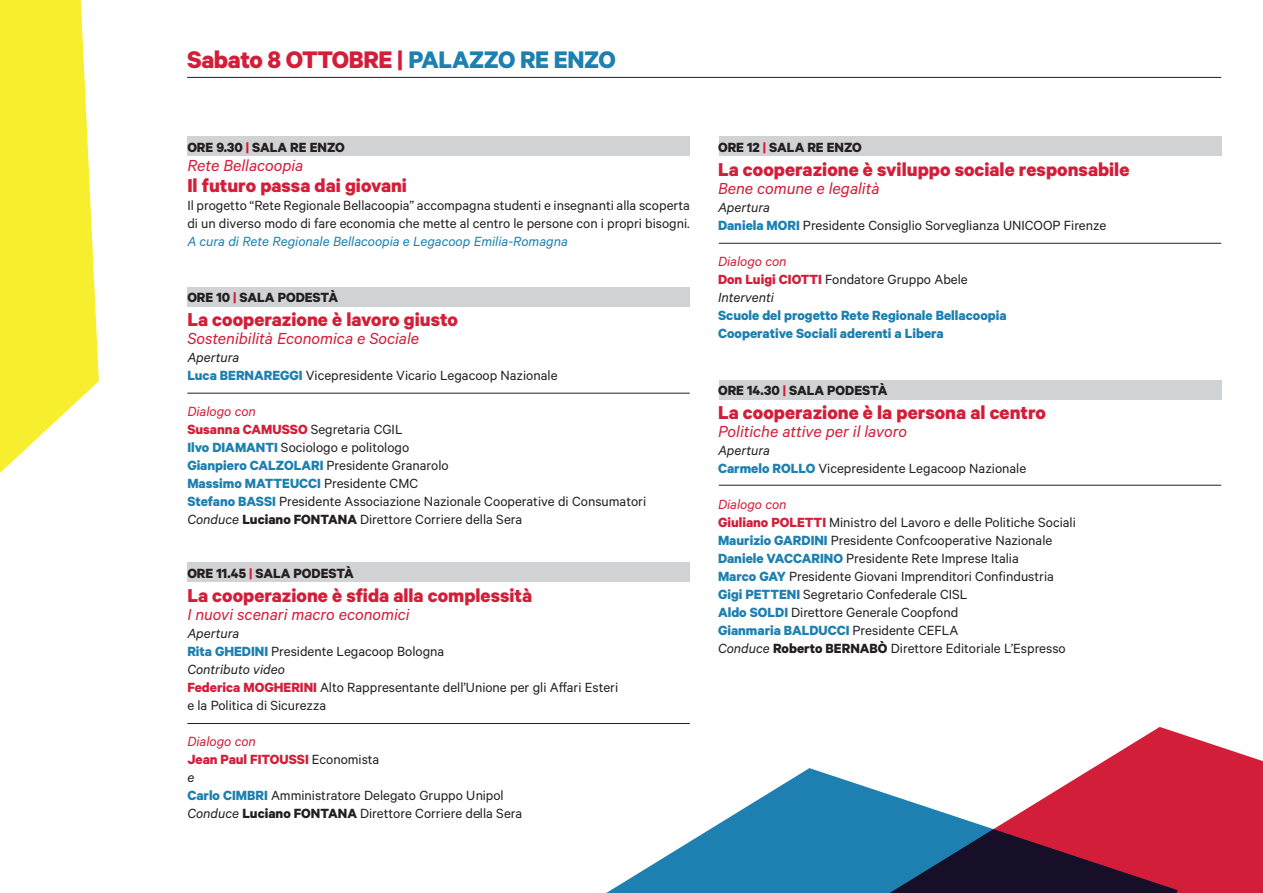
<style>
.page{position:relative;width:1263px;height:893px;background:#fff}
.page>*{position:absolute;margin:0;border:0;box-sizing:border-box;transform-origin:0 0}
.t1{font:700 27px "Calibre";letter-spacing:-.015em;color:#d31e39}
.t2{font:700 21px "Calibre";color:#d31e39}
.t3{font:italic 18px "Calibre";color:#d31e39}
.t4{font:15px/18px "Calibre";color:#231f20}
.t5{font:700 15px "Calibre";color:#231f20}
.t6{font:700 15px/18px "Calibre";color:#1d80b0}
.t7{font:italic 15px "Calibre";color:#1d80b0}
.s1{color:#1d80b0}
.s2{color:#d31e39}
.s3{font-style:italic}
.s4{font-weight:700;color:#1d80b0}
.s5{font-style:italic;color:#d31e39}
.s6{font-weight:700;color:#d31e39}
.s7{font-weight:700}
</style>
<div class="page">
<div style="left:187px;top:562px;width:503px;height:20px;background:#d1d2d4"></div>
<div style="left:719px;top:380px;width:502px;height:19px;background:#d1d2d4"></div>
<div style="left:719px;top:137px;width:502px;height:19px;background:#d1d2d4"></div>
<div style="left:187px;top:287px;width:503px;height:19px;background:#d1d2d4"></div>
<div style="left:187px;top:137px;width:503px;height:19px;background:#d1d2d4"></div>
<hr style="left:187px;top:393px;width:503px;height:1px;background:#231f20">
<hr style="left:719px;top:485px;width:502px;height:1px;background:#231f20">
<hr style="left:719px;top:243px;width:502px;height:1px;background:#231f20">
<hr style="left:187px;top:77px;width:1034px;height:1px;background:#231f20">
<svg style="left:606px;top:768px;width:221px;height:125px;fill:#1d80b0"></svg>
<svg style="left:827px;top:727px;width:436px;height:166px"></svg>
<svg style="left:0;top:0;width:99px;height:473px;background:#f8f047"></svg>
<hr style="left:187px;top:723px;width:503px;height:1px;background:#231f20">
<h1 class="t1" style="left:187px;top:43px;width:430px">Sabato 8 OTTOBRE | <span class="s1">PALAZZO RE ENZO</span></h1>
<p class="t5" style="left:187px;top:138px;width:159px">ORE 9.30 <span class="s2">|</span> SALA RE ENZO</p>
<p class="t3" style="left:187px;top:155px;width:118px">Rete Bellacoopia</p>
<h2 class="t2" style="left:187px;top:173px;width:221px">Il futuro passa dai giovani</h2>
<p class="t4" style="left:187px;top:196px;width:504px">Il progetto “Rete Regionale Bellacoopia” accompagna studenti e insegnanti alla scoperta di un diverso modo di fare economia che mette al centro le persone con i propri bisogni.</p>
<p class="t7" style="left:187px;top:233px;width:382px">A cura di Rete Regionale Bellacoopia e Legacoop Emilia-Romagna</p>
<p class="t5" style="left:187px;top:288px;width:152px">ORE 10 <span class="s2">|</span> SALA PODESTÀ</p>
<h2 class="t2" style="left:187px;top:306px;width:272px">La cooperazione è lavoro giusto</h2>
<p class="t3" style="left:187px;top:327px;width:233px">Sostenibilità Economica e Sociale</p>
<p class="t4" style="left:187px;top:347px;width:372px"><span class="s3">Apertura<br></span><span class="s4">Luca BERNAREGGI</span> Vicepresidente Vicario Legacoop Nazionale</p>
<p class="t4" style="left:187px;top:401px;width:460px"><span class="s5">Dialogo con<br></span><span class="s6">Susanna CAMUSSO</span> Segretaria CGIL<br><span class="s4">Ilvo DIAMANTI</span> Sociologo e politologo<br><span class="s4">Gianpiero CALZOLARI</span> Presidente Granarolo<br><span class="s4">Massimo MATTEUCCI</span> Presidente CMC<br><span class="s4">Stefano BASSI</span> Presidente Associazione Nazionale Cooperative di Consumatori <span class="s3">Conduce</span> <span class="s7">Luciano FONTANA</span> Direttore Corriere della Sera</p>
<p class="t5" style="left:187px;top:564px;width:168px">ORE 11.45 <span class="s2">|</span> SALA PODESTÀ</p>
<h2 class="t2" style="left:187px;top:582px;width:346px">La cooperazione è sfida alla complessità</h2>
<p class="t3" style="left:187px;top:603px;width:224px">I nuovi scenari macro economici</p>
<p class="t4" style="left:187px;top:623px;width:432px"><span class="s3">Apertura<br></span><span class="s4">Rita GHEDINI</span> Presidente Legacoop Bologna<br><span class="s3">Contributo video<br></span><span class="s6">Federica MOGHERINI</span> Alto Rappresentante dell’Unione per gli Affari Esteri e la Politica di Sicurezza</p>
<p class="t4" style="left:187px;top:731px;width:336px"><span class="s5">Dialogo con<br></span><span class="s6">Jean Paul FITOUSSI</span> Economista<br><span class="s3">e<br></span><span class="s4">Carlo CIMBRI</span> Amministratore Delegato Gruppo Unipol<br><span class="s3">Conduce</span> <span class="s7">Luciano FONTANA</span> Direttore Corriere della Sera</p>
<p class="t5" style="left:718px;top:138px;width:145px">ORE 12 <span class="s2">|</span> SALA RE ENZO</p>
<h2 class="t2" style="left:718px;top:156px;width:413px">La cooperazione è sviluppo sociale responsabile</h2>
<p class="t3" style="left:718px;top:177px;width:163px">Bene comune e legalità</p>
<p class="t4" style="left:718px;top:197px;width:390px"><span class="s3">Apertura<br></span><span class="s4">Daniela MORI</span> Presidente Consiglio Sorveglianza UNICOOP Firenze</p>
<p class="t4" style="left:718px;top:251px;width:251px"><span class="s5">Dialogo con<br></span><span class="s6">Don Luigi CIOTTI</span> Fondatore Gruppo Abele<br><span class="s3">Interventi</span></p>
<p class="t6" style="left:718px;top:305px;width:290px">Scuole del progetto Rete Regionale Bellacoopia<br>Cooperative Sociali aderenti a Libera</p>
<p class="t5" style="left:718px;top:381px;width:171px">ORE 14.30 <span class="s2">|</span> SALA PODESTÀ</p>
<h2 class="t2" style="left:718px;top:399px;width:329px">La cooperazione è la persona al centro</h2>
<p class="t3" style="left:718px;top:420px;width:191px">Politiche attive per il lavoro</p>
<p class="t4" style="left:718px;top:440px;width:310px"><span class="s3">Apertura<br></span><span class="s4">Carmelo ROLLO</span> Vicepresidente Legacoop Nazionale</p>
<p class="t4" style="left:718px;top:494px;width:359px"><span class="s5">Dialogo con<br></span><span class="s6">Giuliano POLETTI</span> Ministro del Lavoro e delle Politiche Sociali <span class="s4">Maurizio GARDINI</span> Presidente Confcooperative Nazionale <span class="s4">Daniele VACCARINO</span> Presidente Rete Imprese Italia<br><span class="s4">Marco GAY</span> Presidente Giovani Imprenditori Confindustria <span class="s4">Gigi PETTENI</span> Segretario Confederale CISL<br><span class="s4">Aldo SOLDI</span> Direttore Generale Coopfond<br><span class="s4">Gianmaria BALDUCCI</span> Presidente CEFLA<br><span class="s3">Conduce</span> <span class="s7">Roberto BERNABÒ</span> Direttore Editoriale L’Espresso</p>
</div>
